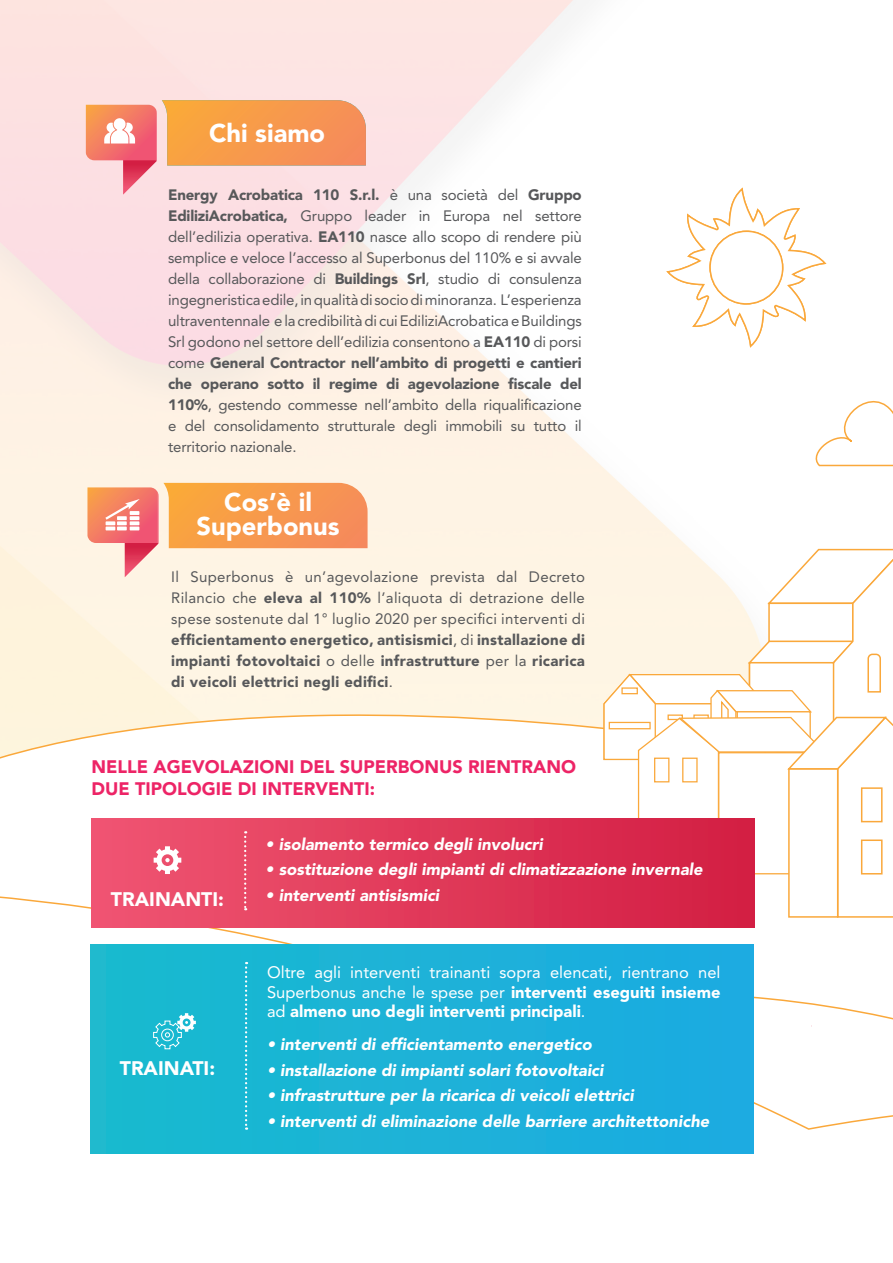
<style>
.page{position:relative;width:893px;height:1263px;background:#fff}
.page>*{position:absolute;margin:0;border:0;box-sizing:border-box;transform-origin:0 0}
.t1{font:900 25.5px/24px "Avenir LT Std";color:#fff;text-align:center}
.t2{font:900 19.5px "Avenir LT Std";color:#fff}
.t3{font:900 18px "Avenir LT Std";color:#ed2466}
.t4{font:italic 900 16.5px "Avenir LT Std";color:#fff}
.t5{font:16.5px/19.8px "Avenir LT Std";color:#fff;text-align:justify}
.t6{font:15px/21px "Avenir LT Std";letter-spacing:.005em;color:#57585a;text-align:justify}
.s1{font-weight:900}
</style>
<div class="page">
<svg style="left:0;top:708px;width:603px;height:51px"></svg>
<svg style="left:815px;top:400px;width:78px;height:67px"></svg>
<svg style="left:666px;top:187px;width:161px;height:161px"></svg>
<div style="left:710px;top:231px;width:73px;height:73px;background:#fff;border-radius:50%"></div>
<div style="left:709px;top:230px;width:74px;height:75px;border:2px solid #faa83b;border-radius:50%"></div>
<svg style="left:0;top:896px;width:893px;height:258px"></svg>
<div style="left:90px;top:944px;width:663px;height:209px;background:#1ab2d8"></div>
<div style="left:91px;top:818px;width:663px;height:109px;background:linear-gradient(to right,#f05672,#d21d42)"></div>
<svg style="left:603px;top:547px;width:290px;height:371px"></svg>
<svg style="left:87px;top:483px;width:281px;height:94px;background:#f8b386"></svg>
<svg style="left:86px;top:100px;width:280px;height:94px;background:#f7ac86"></svg>
<svg style="left:154px;top:846px;width:27px;height:28px"></svg>
<svg style="left:153px;top:1013px;width:43px;height:36px"></svg>
<svg style="left:244px;top:831px;width:2px;height:79px"></svg>
<svg style="left:245px;top:962px;width:2px;height:168px"></svg>
<p class="t1" style="left:209px;top:121px;width:118px">Chi siamo</p>
<p class="t6" style="left:168px;top:184px;width:415px"><span class="s1">Energy Acrobatica 110 S.r.l.</span> è una società del <span class="s1">Gruppo EdiliziAcrobatica,</span> Gruppo leader in Europa nel settore dell’edilizia operativa. <span class="s1">EA110</span> nasce allo scopo di rendere più semplice e veloce l’accesso al Superbonus del 110% e si avvale della collaborazione di <span class="s1">Buildings Srl</span>, studio di consulenza ingegneristica edile, in qualità di socio di minoranza. L’esperienza ultraventennale e la credibilità di cui EdiliziAcrobatica e Buildings Srl godono nel settore dell’edilizia consentono a <span class="s1">EA110</span> di porsi come <span class="s1">General Contractor nell’ambito di progetti e cantieri che operano sotto il regime di agevolazione fiscale del 110%</span>, gestendo commesse nell’ambito della riqualificazione e del consolidamento strutturale degli immobili su tutto il territorio nazionale.</p>
<p class="t1" style="left:197px;top:490px;width:145px">Cos’è il<br>Superbonus</p>
<p class="t6" style="left:171px;top:566px;width:415px">Il Superbonus è un’agevolazione prevista dal Decreto Rilancio che <span class="s1">eleva al 110%</span> l’aliquota di detrazione delle spese sostenute dal 1° luglio 2020 per specifici interventi di <span class="s1">efficientamento energetico, antisismici</span>, di <span class="s1">installazione di impianti fotovoltaici</span> o delle <span class="s1">infrastrutture</span> per la <span class="s1">ricarica di veicoli elettrici negli edifici</span>.</p>
<p class="t3" style="left:92px;top:756px;width:486px">NELLE AGEVOLAZIONI DEL SUPERBONUS RIENTRANO</p>
<p class="t3" style="left:92px;top:778px;width:285px">DUE TIPOLOGIE DI INTERVENTI:</p>
<p class="t2" style="left:111px;top:887px;width:115px">TRAINANTI:</p>
<p class="t2" style="left:120px;top:1057px;width:97px">TRAINATI:</p>
<p class="t4" style="left:266px;top:834px;width:279px">• isolamento termico degli involucri</p>
<p class="t4" style="left:266px;top:859px;width:439px">• sostituzione degli impianti di climatizzazione invernale</p>
<p class="t4" style="left:266px;top:885px;width:175px">• interventi antisismici</p>
<p class="t5" style="left:267px;top:962px;width:455px">Oltre agli interventi trainanti sopra elencati, rientrano nel Superbonus anche le spese per <span class="s1">interventi eseguiti insieme </span>ad <span class="s1">almeno uno degli interventi principali</span>.</p>
<p class="t4" style="left:267px;top:1035px;width:326px">• interventi di efficientamento energetico</p>
<p class="t4" style="left:267px;top:1060px;width:338px">• installazione di impianti solari fotovoltaici</p>
<p class="t4" style="left:267px;top:1086px;width:368px">• infrastrutture per la ricarica di veicoli elettrici</p>
<p class="t4" style="left:267px;top:1111px;width:444px">• interventi di eliminazione delle barriere architettoniche</p>
</div>
